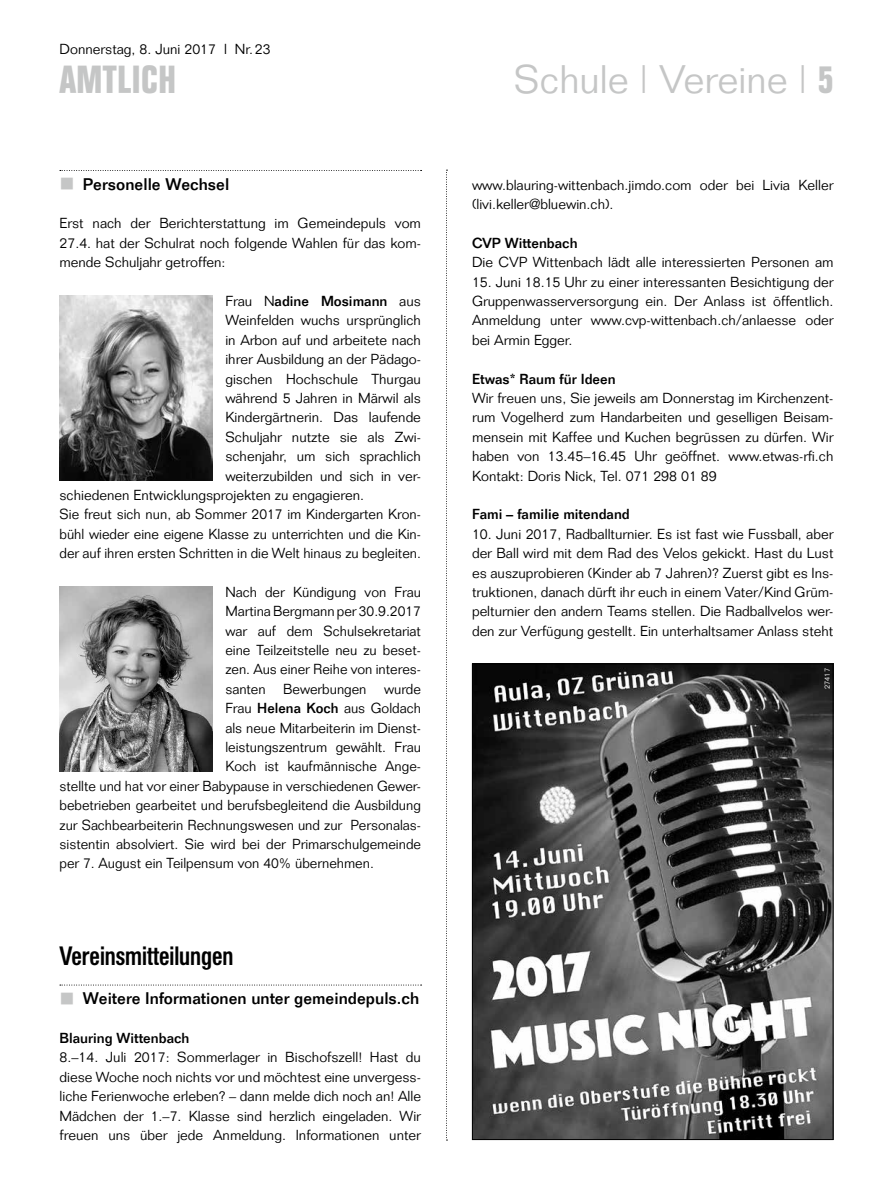
<style>
.page{position:relative;width:893px;height:1191px;background:#fff}
.page>*{position:absolute;margin:0;border:0;box-sizing:border-box;transform-origin:0 0}
.t1{font:300 39px "Folio";color:#c5c6c6}
.t2{font:700 39px "Folio Condensed BQ";letter-spacing:.025em;color:#c5c6c6}
.t3{font:500 26.25px "Folio Condensed BQ";color:#000}
.t4{font:500 16.5px "Folio";color:#000}
.t5{font:300 14.25px/19.4px "Folio";color:#000;text-align:justify}
.t6{font:500 14.25px "Folio";color:#000}
.t7{font:300 7.5px "Folio";letter-spacing:.02em;color:#fff}
.s1{font-family:"Folio Condensed BQ";font-weight:700}
.s2{font-weight:300}
.s3{font-weight:500}
</style>
<div class="page">
<svg style="left:446px;top:170px;width:1px;height:970px"></svg>
<svg style="left:60px;top:170px;width:362px;height:1px"></svg>
<svg style="left:60px;top:984px;width:362px;height:1px"></svg>
<img style="left:60px;top:295px;width:153px;height:185px">
<img style="left:60px;top:586px;width:153px;height:185px">
<img style="left:474px;top:665px;width:357px;height:473px">
<p class="t5" style="left:60px;top:39px;width:213px">Donnerstag, 8. Juni 2017 l Nr.23</p>
<h1 class="t2" style="left:60px;top:58px;width:118px">AMTLICH</h1>
<h1 class="t1" style="left:514px;top:56px;width:321px">Schule | Vereine | <span class="s1">5</span></h1>
<p class="t4" style="left:83px;top:174px;width:148px">Personelle Wechsel</p>
<p class="t5" style="left:60px;top:214px;width:363px">Erst nach der Berichterstattung im Gemeindepuls vom 27.4. hat der Schulrat noch folgende Wahlen für das kom&shy;mende Schuljahr getroffen:</p>
<p class="t6" style="left:225px;top:292px;width:197px"><span class="s2">Frau N</span>adine Mosimann <span class="s2">aus</span></p>
<p class="t5" style="left:225px;top:311px;width:197px">Weinfelden wuchs ursprünglich</p>
<p class="t5" style="left:225px;top:330px;width:197px">in Arbon auf und arbeitete nach</p>
<p class="t5" style="left:225px;top:349px;width:197px">ihrer Ausbildung an der Pädago-</p>
<p class="t5" style="left:225px;top:369px;width:197px">gischen Hochschule Thurgau</p>
<p class="t5" style="left:225px;top:388px;width:197px">während 5 Jahren in Märwil als</p>
<p class="t5" style="left:225px;top:408px;width:197px">Kindergärtnerin. Das laufende</p>
<p class="t5" style="left:225px;top:427px;width:197px">Schuljahr nutzte sie als Zwi-</p>
<p class="t5" style="left:225px;top:446px;width:197px">schenjahr, um sich sprachlich</p>
<p class="t5" style="left:225px;top:466px;width:197px">weiterzubilden und sich in ver-</p>
<p class="t5" style="left:60px;top:485px;width:306px">schiedenen Entwicklungsprojekten zu engagieren.</p>
<p class="t5" style="left:60px;top:504px;width:363px">Sie freut sich nun, ab Sommer 2017 im Kindergarten Kron-</p>
<p class="t5" style="left:60px;top:524px;width:363px">bühl wieder eine eigene Klasse zu unterrichten und die Kin-</p>
<p class="t5" style="left:60px;top:543px;width:363px">der auf ihren ersten Schritten in die Welt hinaus zu begleiten.</p>
<p class="t5" style="left:225px;top:582px;width:197px">Nach der Kündigung von Frau</p>
<p class="t5" style="left:225px;top:601px;width:197px">Martina Bergmann per 30.9.2017</p>
<p class="t5" style="left:225px;top:621px;width:197px">war auf dem Schulsekretariat</p>
<p class="t5" style="left:225px;top:640px;width:197px">eine Teilzeitstelle neu zu beset-</p>
<p class="t5" style="left:225px;top:660px;width:197px">zen. Aus einer Reihe von interes-</p>
<p class="t5" style="left:225px;top:679px;width:197px">santen Bewerbungen wurde</p>
<p class="t5" style="left:225px;top:698px;width:197px">Frau <span class="s3">Helena Koch</span> aus Goldach</p>
<p class="t5" style="left:225px;top:718px;width:197px">als neue Mitarbeiterin im Dienst-</p>
<p class="t5" style="left:225px;top:737px;width:197px">leistungszentrum gewählt. Frau</p>
<p class="t5" style="left:225px;top:756px;width:197px">Koch ist kaufmännische Ange-</p>
<p class="t5" style="left:60px;top:776px;width:363px">stellte und hat vor einer Babypause in verschiedenen Gewer-</p>
<p class="t5" style="left:60px;top:795px;width:363px">bebetrieben gearbeitet und berufsbegleitend die Ausbildung</p>
<p class="t5" style="left:60px;top:815px;width:363px">zur Sachbearbeiterin Rechnungswesen und zur Personalas-</p>
<p class="t5" style="left:60px;top:834px;width:363px">sistentin absolviert. Sie wird bei der Primarschulgemeinde</p>
<p class="t5" style="left:60px;top:853px;width:316px">per 7. August ein Teilpensum von 40% übernehmen.</p>
<h2 class="t3" style="left:60px;top:941px;width:175px">Vereinsmitteilungen</h2>
<p class="t4" style="left:83px;top:988px;width:338px">Weitere Informationen unter gemeindepuls.ch</p>
<p class="t6" style="left:60px;top:1029px;width:131px">Blauring Wittenbach</p>
<p class="t5" style="left:60px;top:1047px;width:363px">8.–14. Juli 2017: Sommerlager in Bischofszell! Hast du diese Woche noch nichts vor und möchtest eine unvergess&shy;liche Ferienwoche erleben? – dann melde dich noch an! Alle Mädchen der 1.–7. Klasse sind herzlich eingeladen. Wir freuen uns über jede Anmeldung. Informationen unter</p>
<p class="t5" style="left:472px;top:175px;width:363px">www.blauring-wittenbach.jimdo.com oder bei Livia Keller (livi.keller@bluewin.ch).</p>
<p class="t6" style="left:472px;top:234px;width:107px">CVP Wittenbach</p>
<p class="t5" style="left:472px;top:252px;width:363px">Die CVP Wittenbach lädt alle interessierten Personen am</p>
<p class="t5" style="left:472px;top:272px;width:363px">15. Juni 18.15 Uhr zu einer interessanten Besichtigung der Gruppenwasserversorgung ein. Der Anlass ist öffentlich.<br>Anmeldung unter www.cvp-wittenbach.ch/anlaesse oder bei Armin Egger.</p>
<p class="t6" style="left:472px;top:370px;width:145px">Etwas* Raum für Ideen</p>
<p class="t5" style="left:472px;top:388px;width:363px">Wir freuen uns, Sie jeweils am Donnerstag im Kirchenzent&shy;rum Vogelherd zum Handarbeiten und geselligen Beisam&shy;mensein mit Kaffee und Kuchen begrüssen zu dürfen. Wir haben von 13.45–16.45 Uhr geöffnet. www.etwas-rfi.ch Kontakt: Doris Nick, Tel. 071 298 01 89</p>
<p class="t6" style="left:472px;top:506px;width:159px">Fami – familie mitendand</p>
<p class="t5" style="left:472px;top:524px;width:363px">10. Juni 2017, Radballturnier. Es ist fast wie Fussball, aber der Ball wird mit dem Rad des Velos gekickt. Hast du Lust es auszuprobieren (Kinder ab 7 Jahren)? Zuerst gibt es Ins&shy;truktionen, danach dürft ihr euch in einem Vater/Kind Grüm&shy;pelturnier den andern Teams stellen. Die Radballvelos wer&shy;den zur Verfügung gestellt. Ein unterhaltsamer Anlass steht</p>
<p class="t7" style="left:823px;top:689px;width:23px;rotate:-90deg">27417</p>
</div>
